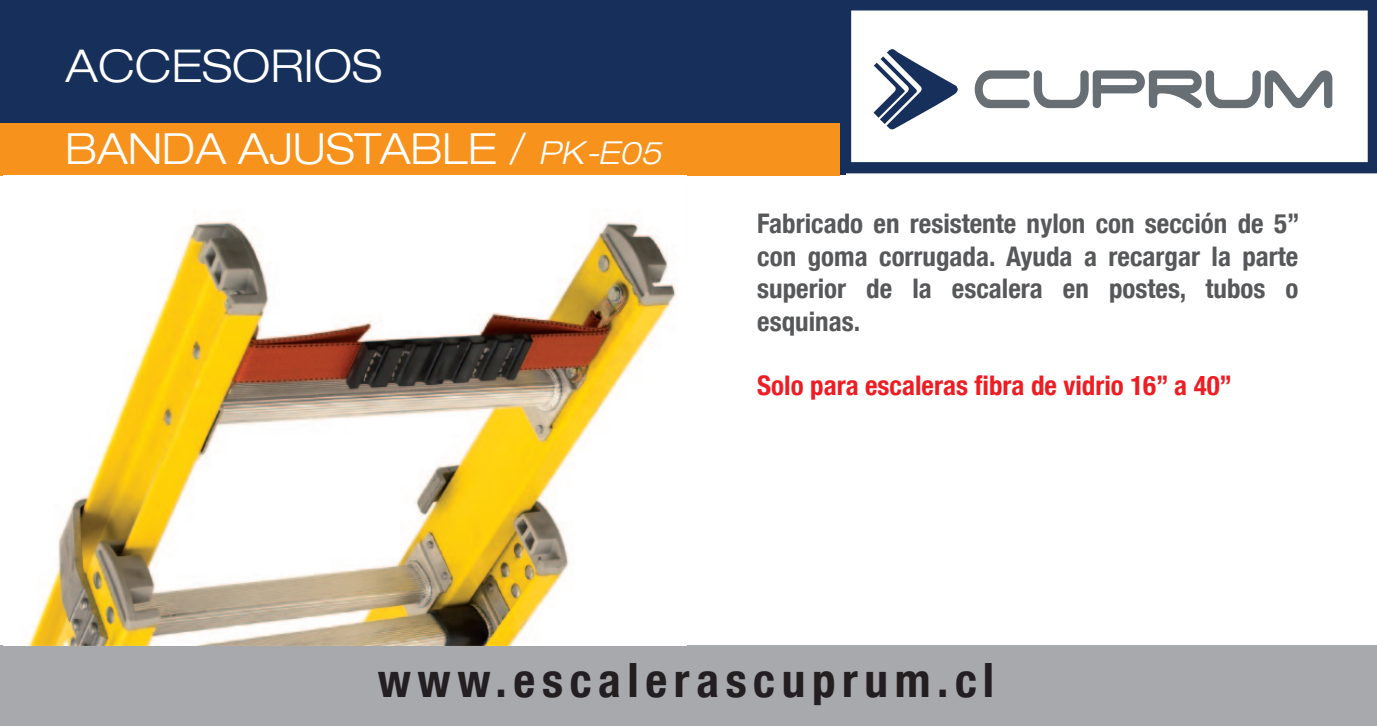
<style>
.page{position:relative;width:1377px;height:726px;background:#fff}
.page>*{position:absolute;margin:0;border:0;box-sizing:border-box;transform-origin:0 0}
.t1{font:700 condensed 47.25px "Helvetica Neue LT Com";letter-spacing:.14em;color:#231f20}
.t2{font:300 expanded 45px "Helvetica Neue LT Com";color:#fff}
.t3{font:300 expanded 42.75px "Helvetica Neue LT Com";color:#fff}
.t4{font:700 condensed 27px/32.4px "Helvetica Neue LT Com";color:#57585a;text-align:justify}
.t5{font:700 condensed 27px "Helvetica Neue LT Com";color:#ee1d23}
.s1{font-style:italic;font-size:31.5px}
</style>
<div class="page">
<div style="left:0;top:645px;width:1377px;height:81px;background:#a8a9ad"></div>
<div style="left:0;top:0;width:846px;height:174px;background:#162f5b"></div>
<svg style="left:846px;top:0;width:531px;height:173px"></svg>
<div style="left:0;top:123px;width:840px;height:51px;background:#f7931d"></div>
<img style="left:28px;top:221px;width:648px;height:424px">
<h2 class="t2" style="left:66px;top:39px;width:318px">ACCESORIOS</h2>
<h3 class="t3" style="left:66px;top:122px;width:597px">BANDA AJUSTABLE / <span class="s1">PK-E05</span></h3>
<p class="t4" style="left:757px;top:207px;width:544px">Fabricado en resistente nylon con sección de 5” con goma corrugada. Ayuda a recargar la parte superior de la escalera en postes, tubos o esquinas.</p>
<p class="t5" style="left:757px;top:369px;width:476px">Solo para escaleras fibra de vidrio 16” a 40”</p>
<h1 class="t1" style="left:378px;top:651px;width:618px">www.escalerascuprum.cl</h1>
</div>
